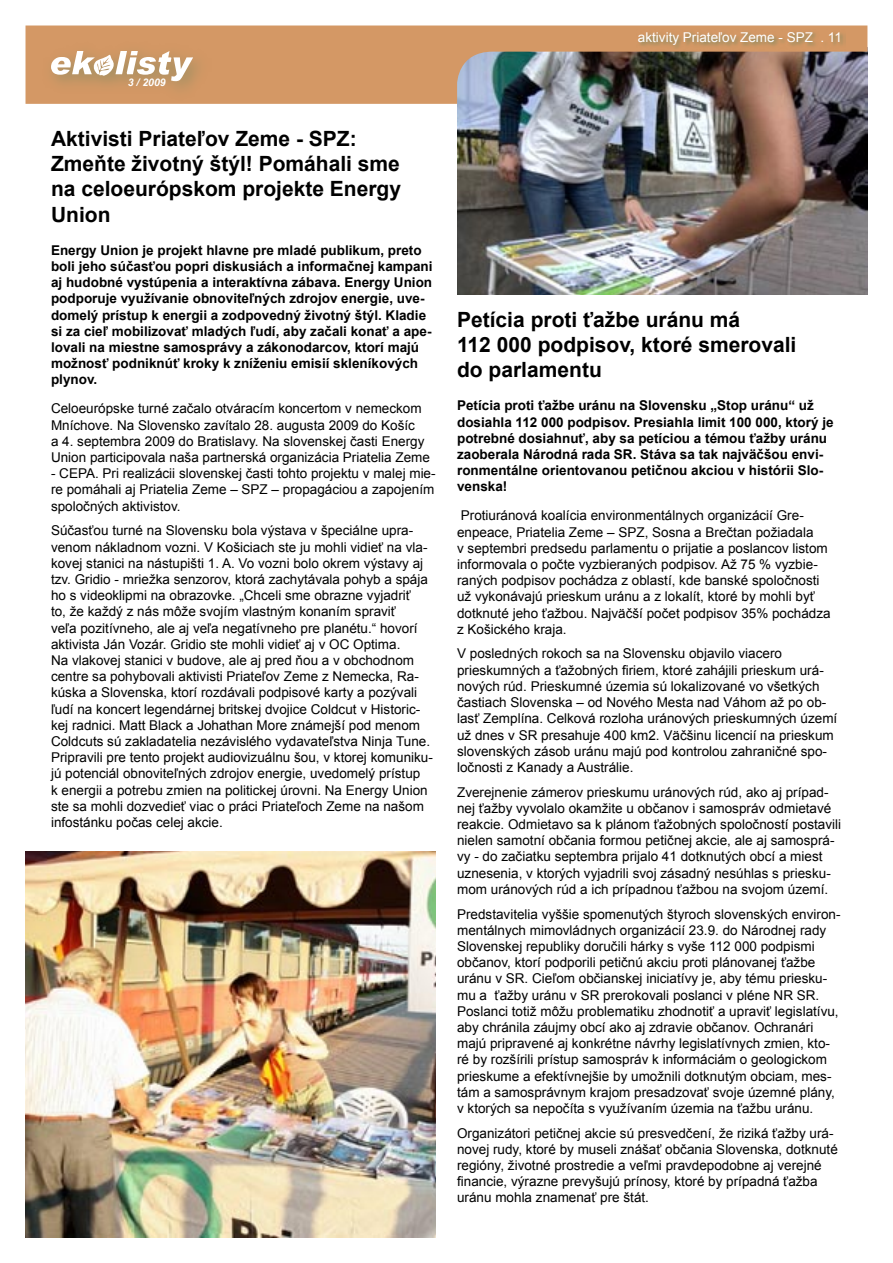
<style>
.page{position:relative;width:893px;height:1263px;background:#fff}
.page>*{position:absolute;margin:0;border:0;box-sizing:border-box;transform-origin:0 0}
.heading_2{font:700 21px/25.2px "Arial";color:#000}
.t1{font:13.5px/16.2px "Arial";color:#000}
.uvod_bold{font:700 13.5px/16.2px "Arial";color:#000}
.popis_strany_R{font:13.5px "Arial";color:#fff}
.t2{font:italic 700 10.5px "Arial";color:#fff}
</style>
<div class="page">
<img style="left:457px;top:104px;width:410px;height:190px">
<img style="left:26px;top:26px;width:841px;height:78px">
<svg style="left:636px;top:30px;width:210px;height:21px;background:#c89563"></svg>
<div style="left:41px;top:41px;width:171px;height:60px;background:#d39764"></div>
<svg style="left:51px;top:51px;width:142px;height:30px"></svg>
<img style="left:26px;top:851px;width:410px;height:386px">
<p class="t2" style="left:128px;top:75px;width:39px">3 / 2009</p>
<p class="heading_2" style="left:51px;top:127px;width:352px">Aktivisti Priateľov Zeme - SPZ:<br>Zmeňte životný štýl! Pomáhali sme na celoeurópskom projekte Energy<br>Union</p>
<p class="uvod_bold" style="left:51px;top:242px;width:383px">Energy Union je projekt hlavne pre mladé publikum, preto boli jeho súčasťou popri diskusiách a informačnej kampani aj hudobné vystúpenia a interaktívna zábava. Energy Union podporuje využívanie obnoviteľných zdrojov energie, uve&shy;domelý prístup k energii a zodpovedný životný štýl. Kladie si za cieľ mobilizovať mladých ľudí, aby začali konať a ape&shy;lovali na miestne samosprávy a zákonodarcov, ktorí majú možnosť podniknúť kroky k zníženiu emisií skleníkových plynov.</p>
<p class="t1" style="left:51px;top:401px;width:380px">Celoeurópske turné začalo otváracím koncertom v nemeckom Mníchove. Na Slovensko zavítalo 28. augusta 2009 do Košíc<br>a 4. septembra 2009 do Bratislavy. Na slovenskej časti Energy Union participovala naša partnerská organizácia Priatelia Zeme</p>
<p class="t1" style="left:51px;top:466px;width:386px;text-align:justify">- CEPA. Pri realizácii slovenskej časti tohto projektu v malej mie&shy;re pomáhali aj Priatelia Zeme – SPZ – propagáciou a zapojením spoločných aktivistov.</p>
<p class="t1" style="left:51px;top:523px;width:383px">Súčasťou turné na Slovensku bola výstava v špeciálne upra&shy;venom nákladnom vozni. V Košiciach ste ju mohli vidieť na vla&shy;kovej stanici na nástupišti 1. A. Vo vozni bolo okrem výstavy aj tzv. Gridio - mriežka senzorov, ktorá zachytávala pohyb a spája ho s videoklipmi na obrazovke. „Chceli sme obrazne vyjadriť<br>to, že každý z nás môže svojím vlastným konaním spraviť<br>veľa pozitívneho, ale aj veľa negatívneho pre planétu.“ hovorí aktivista Ján Vozár. Gridio ste mohli vidieť aj v OC Optima.<br>Na vlakovej stanici v budove, ale aj pred ňou a v obchodnom centre sa pohybovali aktivisti Priateľov Zeme z Nemecka, Ra&shy;kúska a Slovenska, ktorí rozdávali podpisové karty a pozývali ľudí na koncert legendárnej britskej dvojice Coldcut v Historic&shy;kej radnici. Matt Black a Johathan More známejší pod menom Coldcuts sú zakladatelia nezávislého vydavateľstva Ninja Tune.<br>Pripravili pre tento projekt audiovizuálnu šou, v ktorej komuniku&shy;jú potenciál obnoviteľných zdrojov energie, uvedomelý prístup<br>k energii a potrebu zmien na politickej úrovni. Na Energy Union ste sa mohli dozvedieť viac o práci Priateľoch Zeme na našom infostánku počas celej akcie.</p>
<p class="popis_strany_R" style="left:638px;top:29px;width:205px">aktivity Priateľov Zeme - SPZ . 11</p>
<p class="heading_2" style="left:457px;top:307px;width:341px">Petícia proti ťažbe uránu má<br>112 000 podpisov, ktoré smerovali do parlamentu</p>
<p class="uvod_bold" style="left:457px;top:398px;width:378px">Petícia proti ťažbe uránu na Slovensku „Stop uránu“ už dosiahla 112 000 podpisov. Presiahla limit 100 000, ktorý je potrebné dosiahnuť, aby sa petíciou a témou ťažby uránu zaoberala Národná rada SR. Stáva sa tak najväčšou envi&shy;ronmentálne orientovanou petičnou akciou v histórii Slo&shy;venska!</p>
<p class="t1" style="left:457px;top:508px;width:375px">Protiuránová koalícia environmentálnych organizácií Gre&shy;enpeace, Priatelia Zeme – SPZ, Sosna a Brečtan požiadala<br>v septembri predsedu parlamentu o prijatie a poslancov listom informovala o počte vyzbieraných podpisov. Až 75 % vyzbie&shy;raných podpisov pochádza z oblastí, kde banské spoločnosti už vykonávajú prieskum uránu a z lokalít, ktoré by mohli byť dotknuté jeho ťažbou. Najväčší počet podpisov 35% pochádza z Košického kraja.</p>
<p class="t1" style="left:457px;top:646px;width:382px">V posledných rokoch sa na Slovensku objavilo viacero prieskumných a ťažobných firiem, ktoré zahájili prieskum urá&shy;nových rúd. Prieskumné územia sú lokalizované vo všetkých častiach Slovenska – od Nového Mesta nad Váhom až po ob&shy;lasť Zemplína. Celková rozloha uránových prieskumných území už dnes v SR presahuje 400 km2. Väčšinu licencií na prieskum slovenských zásob uránu majú pod kontrolou zahraničné spo&shy;ločnosti z Kanady a Austrálie.</p>
<p class="t1" style="left:457px;top:784px;width:385px">Zverejnenie zámerov prieskumu uránových rúd, ako aj prípad&shy;nej ťažby vyvolalo okamžite u občanov i samospráv odmietavé reakcie. Odmietavo sa k plánom ťažobných spoločností postavili nielen samotní občania formou petičnej akcie, ale aj samosprá&shy;vy - do začiatku septembra prijalo 41 dotknutých obcí a miest uznesenia, v ktorých vyjadrili svoj zásadný nesúhlas s priesku&shy;mom uránových rúd a ich prípadnou ťažbou na svojom území.</p>
<p class="t1" style="left:457px;top:906px;width:385px">Predstavitelia vyššie spomenutých štyroch slovenských environ&shy;mentálnych mimovládnych organizácií 23.9. do Národnej rady Slovenskej republiky doručili hárky s vyše 112 000 podpismi občanov, ktorí podporili petičnú akciu proti plánovanej ťažbe uránu v SR. Cieľom občianskej iniciatívy je, aby tému priesku&shy;mu a ťažby uránu v SR prerokovali poslanci v pléne NR SR.<br>Poslanci totiž môžu problematiku zhodnotiť a upraviť legislatívu, aby chránila záujmy obcí ako aj zdravie občanov. Ochranári majú pripravené aj konkrétne návrhy legislatívnych zmien, kto&shy;ré by rozšírili prístup samospráv k informáciám o geologickom prieskume a efektívnejšie by umožnili dotknutým obciam, mes&shy;tám a samosprávnym krajom presadzovať svoje územné plány, v ktorých sa nepočíta s využívaním územia na ťažbu uránu.</p>
<p class="t1" style="left:457px;top:1125px;width:382px">Organizátori petičnej akcie sú presvedčení, že riziká ťažby urá&shy;novej rudy, ktoré by museli znášať občania Slovenska, dotknuté regióny, životné prostredie a veľmi pravdepodobne aj verejné financie, výrazne prevyšujú prínosy, ktoré by prípadná ťažba uránu mohla znamenať pre štát.</p>
</div>
